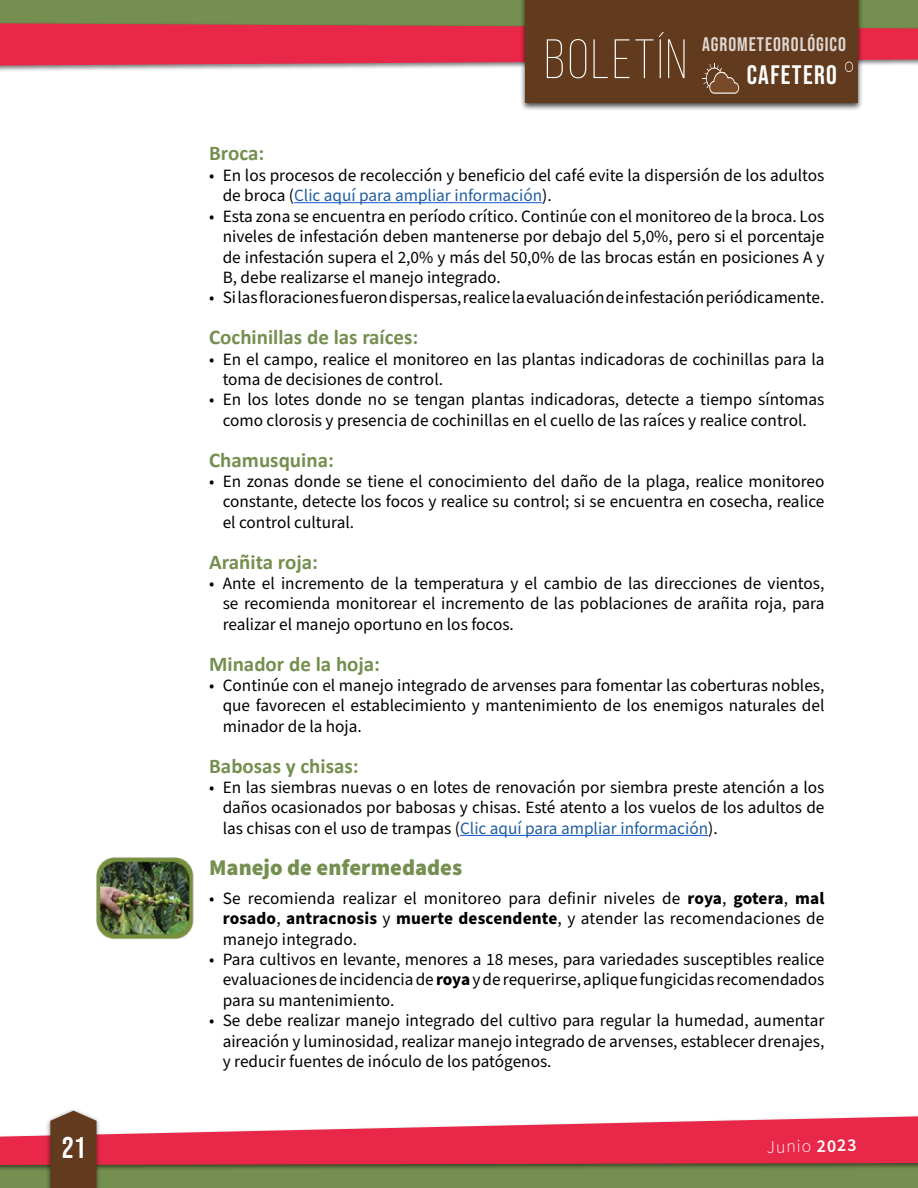
<style>
.page{position:relative;width:918px;height:1188px;background:#fff}
.page>*{position:absolute;margin:0;border:0;box-sizing:border-box;transform-origin:0 0}
.t1{font:300 55.35px "Bebas Neue";letter-spacing:.05em;color:#fff}
.t2{font:30px "Bebas Neue";color:#fff}
.t3{font:26.85px "Bebas Neue";letter-spacing:.05em;color:#fff}
.t4{font:900 22.5px "Source Sans Pro";color:#758f50}
.t5{font:700 21px "Calibri";color:#758f50}
.t6{font:19.65px "Bebas Neue";letter-spacing:.05em;color:#fff}
.t7{font:300 18px "Source Sans Pro";color:#fff}
.t8{font:17.25px/20.4px "Source Sans Pro";color:#000;text-align:justify}
.s1{color:#215e9e}
.s2{font-weight:700}
.s3{font-weight:600}
</style>
<div class="page">
<div style="left:0;top:1143px;width:918px;height:45px;background:#758f50"></div>
<div style="left:0;top:0;width:918px;height:55px;background:#758f50"></div>
<div style="left:0;top:1114px;width:918px;height:57px;background:#000;opacity:.5"></div>
<svg style="left:0;top:1116px;width:918px;height:49px;fill:#e92849"></svg>
<div style="left:520px;top:0;width:343px;height:111px;background:#000;opacity:.75"></div>
<div style="left:526px;top:0;width:332px;height:103px;background:#623a1d"></div>
<svg style="left:0;top:23px;width:918px;height:71px"></svg>
<div style="left:46px;top:1107px;width:55px;height:81px;background:#000;opacity:.5"></div>
<svg style="left:50px;top:1111px;width:47px;height:77px;background:#6b462b"></svg>
<hr style="left:294px;top:202px;width:248px;height:1px;background:#15c">
<hr style="left:460px;top:835px;width:248px;height:1px;background:#15c">
<img style="left:96px;top:857px;width:98px;height:83px">
<h1 class="t1" style="left:545px;top:30px;width:144px">BOLETÍN</h1>
<p class="t6" style="left:702px;top:33px;width:145px">AGROMETEOROLÓGICO</p>
<h3 class="t3" style="left:747px;top:60px;width:92px">CAFETERO</h3>
<p class="t5" style="left:209px;top:138px;width:57px">Broca:</p>
<p class="t8" style="left:223px;top:165px;width:603px;text-indent:-14px">• En los procesos de recolección y beneficio del café evite la dispersión de los adultos de broca (<span class="s1">Clic aquí para ampliar información</span>).</p>
<p class="t8" style="left:223px;top:206px;width:603px;text-indent:-14px">• Esta zona se encuentra en período crítico. Continúe con el monitoreo de la broca. Los niveles de infestación deben mantenerse por debajo del 5,0%, pero si el porcentaje de infestación supera el 2,0% y más del 50,0% de las brocas están en posiciones A y B, debe realizarse el manejo integrado.</p>
<p class="t8" style="left:209px;top:288px;width:617px">• Si las floraciones fueron dispersas, realice la evaluación de infestación periódicamente.</p>
<p class="t5" style="left:209px;top:322px;width:211px">Cochinillas de las raíces:</p>
<p class="t8" style="left:223px;top:349px;width:603px;text-indent:-14px">• En el campo, realice el monitoreo en las plantas indicadoras de cochinillas para la toma de decisiones de control.</p>
<p class="t8" style="left:209px;top:390px;width:617px;text-align:center">• En los lotes donde no se tengan plantas indicadoras, detecte a tiempo síntomas como clorosis y presencia de cochinillas en el cuello de las raíces y realice control.</p>
<p class="t5" style="left:209px;top:445px;width:126px">Chamusquina:</p>
<p class="t8" style="left:223px;top:472px;width:603px;text-indent:-14px">• En zonas donde se tiene el conocimiento del daño de la plaga, realice monitoreo constante, detecte los focos y realice su control; si se encuentra en cosecha, realice el control cultural.</p>
<p class="t5" style="left:209px;top:547px;width:110px">Arañita roja:</p>
<p class="t8" style="left:223px;top:574px;width:603px;text-indent:-14px">• Ante el incremento de la temperatura y el cambio de las direcciones de vientos, se recomienda monitorear el incremento de las poblaciones de arañita roja, para realizar el manejo oportuno en los focos.</p>
<p class="t5" style="left:209px;top:649px;width:172px">Minador de la hoja:</p>
<p class="t8" style="left:223px;top:676px;width:603px;text-indent:-14px">• Continúe con el manejo integrado de arvenses para fomentar las coberturas nobles, que favorecen el establecimiento y mantenimiento de los enemigos naturales del minador de la hoja.</p>
<p class="t5" style="left:209px;top:751px;width:151px">Babosas y chisas:</p>
<p class="t8" style="left:223px;top:778px;width:603px;text-indent:-14px">• En las siembras nuevas o en lotes de renovación por siembra preste atención a los daños ocasionados por babosas y chisas. Esté atento a los vuelos de los adultos de las chisas con el uso de trampas (<span class="s1">Clic aquí para ampliar información</span>).</p>
<h3 class="t4" style="left:209px;top:852px;width:255px">Manejo de enfermedades</h3>
<p class="t8" style="left:223px;top:888px;width:603px;text-indent:-13px">• Se recomienda realizar el monitoreo para definir niveles de <span class="s2">roya</span>, <span class="s2">gotera</span>, <span class="s2">mal rosado</span>, <span class="s2">antracnosis</span> y <span class="s2">muerte descendente</span>, y atender las recomendaciones de manejo integrado.</p>
<p class="t8" style="left:223px;top:950px;width:603px;text-indent:-14px">• Para cultivos en levante, menores a 18 meses, para variedades susceptibles realice evaluaciones de incidencia de <span class="s2">roya</span> y de requerirse, aplique fungicidas recomendados para su mantenimiento.</p>
<p class="t8" style="left:223px;top:1011px;width:603px;text-indent:-14px">• Se debe realizar manejo integrado del cultivo para regular la humedad, aumentar aireación y luminosidad, realizar manejo integrado de arvenses, establecer drenajes, y reducir fuentes de inóculo de los patógenos.</p>
<h2 class="t2" style="left:62px;top:1131px;width:25px">21</h2>
<p class="t7" style="left:767px;top:1135px;width:91px;rotate:-1deg">Junio <span class="s3">2023</span></p>
</div>
